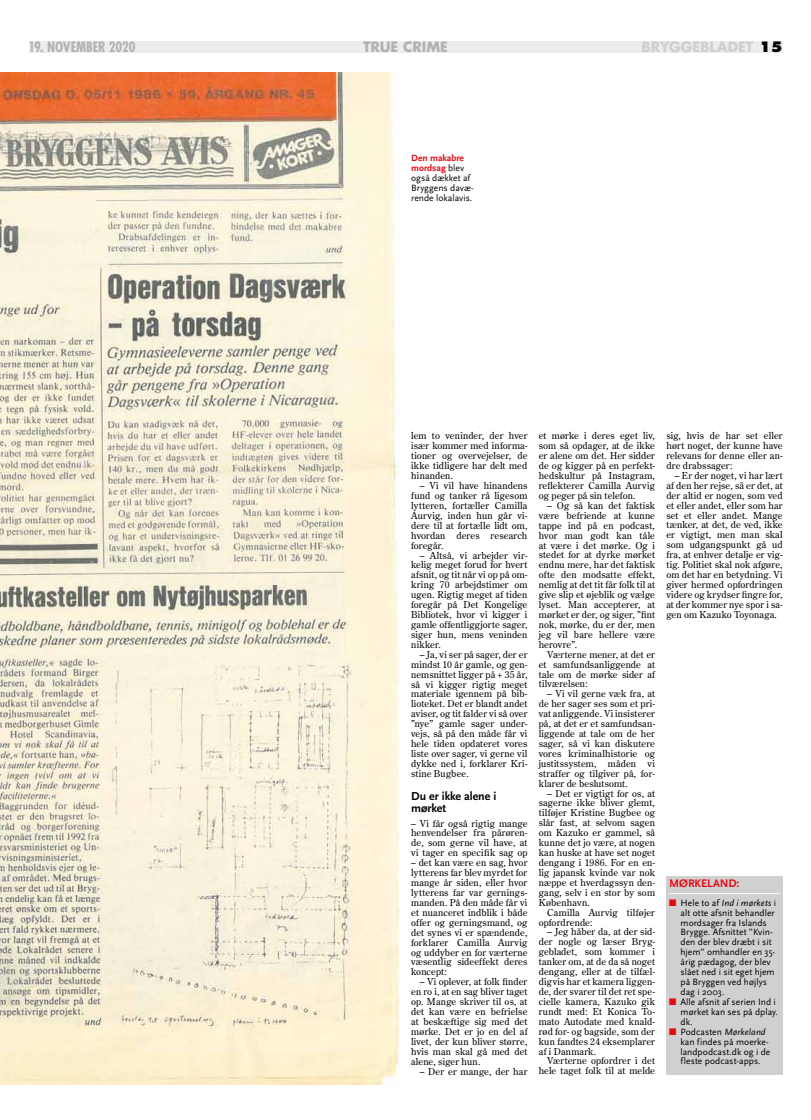
<style>
.page{position:relative;width:811px;height:1120px;background:#fff}
.page>*{position:absolute;margin:0;border:0;box-sizing:border-box;transform-origin:0 0}
.t1{font:700 condensed 14px "Futura";letter-spacing:-.01em;color:#b3b2b2}
.t2{font:700 14px "Futura";letter-spacing:-.005em;color:#d0d0d0}
.t3{font:700 14px "Futura";color:#b3b2b2}
.t4{font:700 12px/12px "Scala Sans";letter-spacing:-.01em;color:#000}
.t5{font:700 11.5px "Scala Sans";letter-spacing:-.005em;color:#e30a14}
.t6{font:9.5px/9.9px "Century Old Style Std";letter-spacing:.01em;color:#000;text-align:justify}
.t7{font:9.5px/9.9px "Scala Sans";letter-spacing:.005em;color:#000}
.s1{font-weight:800;color:#000}
.s2{font-weight:700;color:#e30a14}
.s3{color:#e30a14}
.s4{font-style:italic}
</style>
<div class="page">
<div style="left:29px;top:41px;width:753px;height:11px;background:#ededed"></div>
<div style="left:666px;top:876px;width:116px;height:198px;background:#d0d0d0"></div>
<hr style="left:669px;top:893px;width:111px;height:1px;background:#fff">
<img style="left:0;top:72px;width:400px;height:1013px">
<h1 class="t1" style="left:28px;top:38px;width:109px">19. NOVEMBER 2020</h1>
<h1 class="t3" style="left:363px;top:38px;width:18px">TRUE</h1>
<h1 class="t3" style="left:403px;top:38px;width:45px">CRIME</h1>
<h1 class="t2" style="left:641px;top:38px;width:143px">BRYGGEBLADET <span class="s1">15</span></h1>
<p class="t7" style="left:411px;top:153px;width:64px"><span class="s2">Den makabre mordsag</span> blev også dækket af<br>Bryggens davæ&shy;rende lokalavis.</p>
<p class="t6" style="left:411px;top:431px;width:118px">lem to veninder, der hver især kommer med informa&shy;tioner og overvejelser, de ikke tidligere har delt med hinanden.</p>
<p class="t6" style="left:411px;top:480px;width:118px;text-indent:9px">– Vi vil have hinandens fund og tanker rå ligesom lytteren, fortæller Camilla Aurvig, inden hun går vi&shy;dere til at fortælle lidt om, hvordan deres research foregår.</p>
<p class="t6" style="left:411px;top:550px;width:118px;text-indent:9px">– Altså, vi arbejder vir&shy;kelig meget forud for hvert afsnit, og tit når vi op på om&shy;kring 70 arbejdstimer om ugen. Rigtig meget af tiden foregår på Det Kongelige Bibliotek, hvor vi kigger i gamle offentliggjorte sager, siger hun, mens veninden nikker.</p>
<p class="t6" style="left:411px;top:649px;width:118px;text-indent:9px">– Ja, vi ser på sager, der er mindst 10 år gamle, og gen&shy;nemsnittet ligger på + 35 år, så vi kigger rigtig meget materiale igennem på bib&shy;lioteket. Det er blandt andet aviser, og tit falder vi så over ”nye” gamle sager under&shy;vejs, så på den måde får vi hele tiden opdateret vores liste over sager, vi gerne vil dykke ned i, forklarer Kri&shy;stine Bugbee.</p>
<p class="t4" style="left:411px;top:790px;width:87px">Du er ikke alene i mørket</p>
<p class="t6" style="left:411px;top:818px;width:118px">– Vi får også rigtig mange henvendelser fra pårøren&shy;de, som gerne vil have, at vi tager en specifik sag op</p>
<p class="t6" style="left:411px;top:857px;width:118px">– det kan være en sag, hvor lytterens far blev myrdet for mange år siden, eller hvor lytterens far var gernings&shy;manden. På den måde får vi et nuanceret indblik i både offer og gerningsmand, og det synes vi er spændende, forklarer Camilla Aurvig og uddyber en for værterne væsentlig sideeffekt deres koncept:</p>
<p class="t6" style="left:411px;top:976px;width:118px;text-indent:9px">– Vi oplever, at folk finder en ro i, at en sag bliver taget op. Mange skriver til os, at det kan være en befrielse at beskæftige sig med det mørke. Det er jo en del af livet, der kun bliver større, hvis man skal gå med det alene, siger hun.</p>
<p class="t6" style="left:420px;top:1066px;width:109px">– Der er mange, der har</p>
<p class="t6" style="left:539px;top:431px;width:118px">et mørke i deres eget liv, som så opdager, at de ikke er alene om det. Her sidder de og kigger på en perfekt&shy;hedskultur på Instagram, reflekterer Camilla Aurvig og peger på sin telefon.</p>
<p class="t6" style="left:539px;top:500px;width:118px;text-indent:9px">– Og så kan det faktisk være befriende at kunne tappe ind på en podcast, hvor man godt kan tåle at være i det mørke. Og i stedet for at dyrke mørket endnu mere, har det faktisk ofte den modsatte effekt, nemlig at det tit får folk til at give slip et øjeblik og vælge lyset. Man accepterer, at mørket er der, og siger, ”fint nok, mørke, du er der, men jeg vil bare hellere være herovre”.</p>
<p class="t6" style="left:539px;top:649px;width:118px;text-indent:9px">Værterne mener, at det er et samfundsanliggende at tale om de mørke sider af tilværelsen:</p>
<p class="t6" style="left:539px;top:689px;width:118px;text-indent:9px">– Vi vil gerne væk fra, at de her sager ses som et pri&shy;vat anliggende. Vi insisterer på, at det er et samfundsan&shy;liggende at tale om de her sager, så vi kan diskutere vores kriminalhistorie og justitssystem, måden vi straffer og tilgiver på, for&shy;klarer de beslutsomt.</p>
<p class="t6" style="left:539px;top:788px;width:118px;text-indent:9px">– Det er vigtigt for os, at sagerne ikke bliver glemt, tilføjer Kristine Bugbee og slår fast, at selvom sagen om Kazuko er gammel, så kunne det jo være, at nogen kan huske at have set noget dengang i 1986. For en en&shy;lig japansk kvinde var nok næppe et hverdagssyn den&shy;gang, selv i en stor by som København.</p>
<p class="t6" style="left:539px;top:907px;width:118px;text-indent:9px">Camilla Aurvig tilføjer opfordrende:</p>
<p class="t6" style="left:539px;top:927px;width:118px;text-indent:9px">– Jeg håber da, at der sid&shy;der nogle og læser Bryg&shy;gebladet, som kommer i tanker om, at de da så noget dengang, eller at de tilfæl&shy;digvis har et kamera liggen&shy;de, der svarer til det ret spe&shy;cielle kamera, Kazuko gik rundt med: Et Konica To&shy;mato Autodate med knald&shy;rød for- og bagside, som der kun fandtes 24 eksemplarer af i Danmark.</p>
<p class="t6" style="left:539px;top:1056px;width:118px;text-align:right">Værterne opfordrer i det hele taget folk til at melde</p>
<p class="t6" style="left:666px;top:431px;width:118px">sig, hvis de har set eller hørt noget, der kunne have relevans for denne eller an&shy;dre drabssager:</p>
<p class="t6" style="left:666px;top:470px;width:118px;text-indent:9px">– Er der noget, vi har lært af den her rejse, så er det, at der altid er nogen, som ved et eller andet, eller som har set et eller andet. Mange tænker, at det, de ved, ikke er vigtigt, men man skal som udgangspunkt gå ud fra, at enhver detalje er vig&shy;tig. Politiet skal nok afgøre, om det har en betydning. Vi giver hermed opfordringen videre og krydser fingre for, at der kommer nye spor i sa&shy;gen om Kazuko Toyonaga.</p>
<p class="t5" style="left:669px;top:877px;width:46px">Mørkelan</p>
<p class="t5" style="left:728px;top:877px;width:13px">d:</p>
<p class="t7" style="left:680px;top:898px;width:97px;text-indent:-11px"><span class="s3">■</span> Hele to af <span class="s4">Ind i mørkets</span> i alt otte afsnit behandler mordsager fra Islands<br>Brygge. Afsnittet ”Kvin&shy;den der blev dræbt i sit hjem” omhandler en 35- årig pædagog, der blev slået ned i sit eget hjem på Bryggen ved højlys dag i 2003.</p>
<p class="t7" style="left:680px;top:997px;width:99px;text-indent:-11px"><span class="s3">■</span> Alle afsnit af serien Ind i mørket kan ses på dplay. dk.</p>
<p class="t7" style="left:680px;top:1027px;width:91px;text-indent:-11px"><span class="s3">■</span> Podcasten <span class="s4">Mørkeland </span>kan findes på moerke&shy;landpodcast.dk og i de fleste podcast-apps.</p>
</div>
